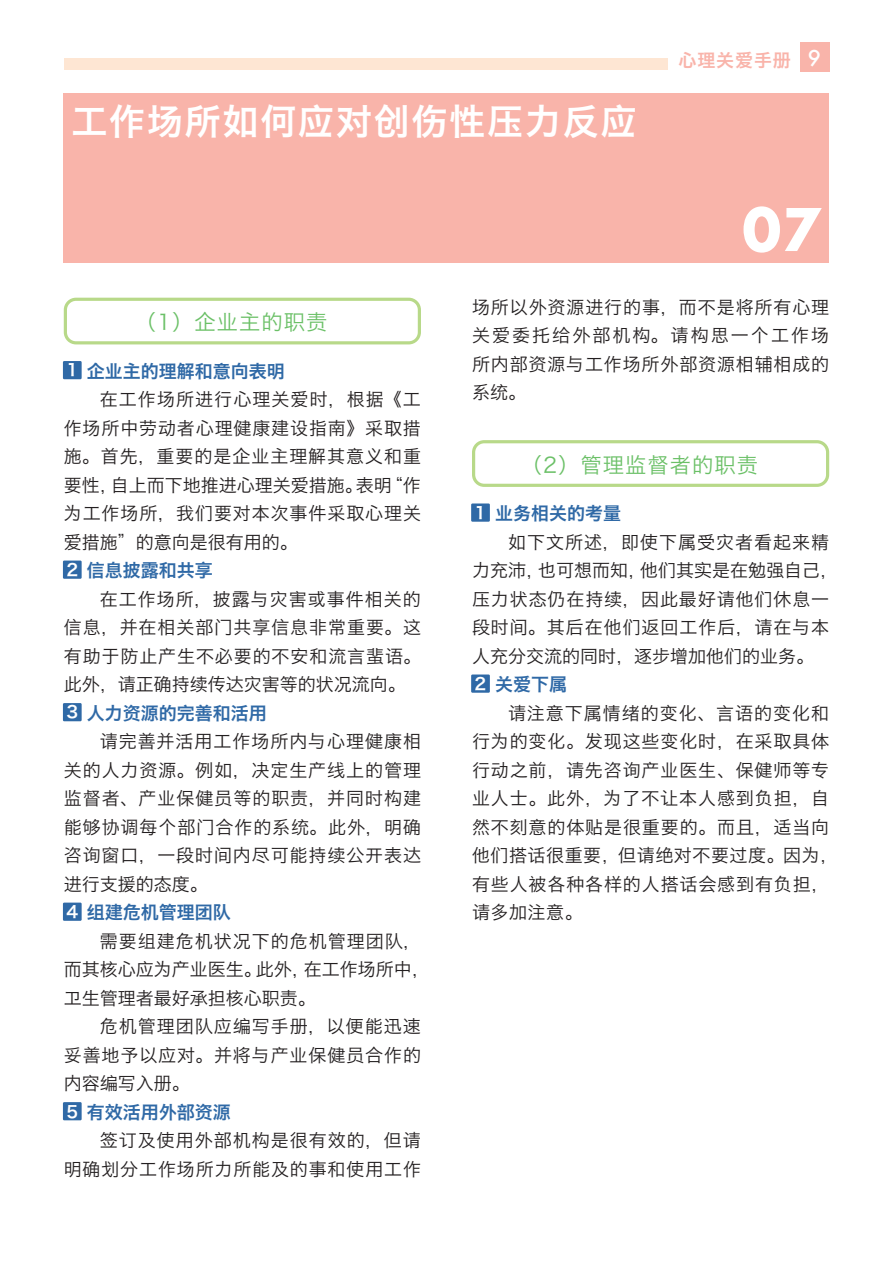
<style>
.page{position:relative;width:893px;height:1263px;background:#fff}
.page>*{position:absolute;margin:0;border:0;box-sizing:border-box;transform-origin:0 0}
.t1{font:64.5px "Futura T Bold";color:#fff}
.t2{font:36px "Hiragino Sans GB W6";letter-spacing:.05em;color:#fff}
.t3{font:21.3px "Hiragino Sans GB W3";letter-spacing:.05em;color:#6bc067}
.本文_字下げ{font:18px/28.5px "Hiragino Sans GB W3";letter-spacing:.05em;color:#231f20;text-align:justify}
.本文_字下げ-2{font:18px "Hiragino Sans GB W6";color:#2f69a6}
.本文_字下げ-3{font:18px/28.5px "Hiragino Sans GB W3";color:#231f20}
.t4{font:18px "Hiragino Sans GB W6";letter-spacing:.05em;color:#f9b4aa}
.本文_字下げ-4{font:16.5px "Hiragino Sans GB W6";color:#fff}
.s1{font-family:"Futura";font-weight:500;font-size:21.3px;color:#fff}
</style>
<div class="page">
<div style="left:800px;top:43px;width:29px;height:29px;background:#f9b4aa"></div>
<div style="left:64px;top:58px;width:604px;height:12px;background:#fee6d3"></div>
<div style="left:64px;top:298px;width:357px;height:46px;border:3px solid #b8d989;border-radius:11px"></div>
<div style="left:63px;top:361px;width:19px;height:18px;background:#2f69a6"></div>
<div style="left:63px;top:560px;width:19px;height:19px;background:#2f69a6"></div>
<div style="left:63px;top:703px;width:19px;height:18px;background:#2f69a6"></div>
<div style="left:63px;top:902px;width:19px;height:19px;background:#2f69a6"></div>
<div style="left:63px;top:1102px;width:19px;height:18px;background:#2f69a6"></div>
<div style="left:472px;top:440px;width:357px;height:47px;border:3px solid #b8d989;border-radius:11px"></div>
<div style="left:471px;top:503px;width:19px;height:19px;background:#2f69a6"></div>
<div style="left:471px;top:674px;width:19px;height:19px;background:#2f69a6"></div>
<div style="left:64px;top:94px;width:765px;height:169px;background:#f9b4aa"></div>
<p class="t2" style="left:71px;top:98px;width:567px">工作场所如何应对创伤性压力反应</p>
<p class="t4" style="left:678px;top:48px;width:144px">心理关爱手册 <span class="s1">9</span></p>
<p class="t1" style="left:742px;top:191px;width:80px">07</p>
<p class="t3" style="left:135px;top:309px;width:194px">（1）企业主的职责</p>
<p class="本文_字下げ-4" style="left:66px;top:359px;width:13px">1</p>
<p class="本文_字下げ-2" style="left:87px;top:359px;width:199px">企业主的理解和意向表明</p>
<p class="本文_字下げ" style="left:64px;top:385px;width:359px;text-indent:36px">在工作场所进行心理关爱时，根据《工作场所中劳动者心理健康建设指南》采取措施。首先，重要的是企业主理解其意义和重要性，自上而下地推进心理关爱措施。表明“作为工作场所，我们要对本次事件采取心理关爱措施”的意向是很有用的。</p>
<p class="本文_字下げ-4" style="left:66px;top:559px;width:13px">2</p>
<p class="本文_字下げ-2" style="left:87px;top:559px;width:127px">信息披露和共享</p>
<p class="本文_字下げ" style="left:64px;top:584px;width:359px;text-indent:36px">在工作场所，披露与灾害或事件相关的信息，并在相关部门共享信息非常重要。这有助于防止产生不必要的不安和流言蜚语。此外，请正确持续传达灾害等的状况流向。</p>
<p class="本文_字下げ-4" style="left:66px;top:701px;width:13px">3</p>
<p class="本文_字下げ-2" style="left:87px;top:701px;width:181px">人力资源的完善和活用</p>
<p class="本文_字下げ" style="left:64px;top:727px;width:359px;text-indent:36px">请完善并活用工作场所内与心理健康相关的人力资源。例如，决定生产线上的管理监督者、产业保健员等的职责，并同时构建能够协调每个部门合作的系统。此外，明确咨询窗口，一段时间内尽可能持续公开表达进行支援的态度。</p>
<p class="本文_字下げ-4" style="left:66px;top:901px;width:13px">4</p>
<p class="本文_字下げ-2" style="left:87px;top:901px;width:145px">组建危机管理团队</p>
<p class="本文_字下げ-3" style="left:64px;top:926px;width:368px;text-indent:36px">需要组建危机状况下的危机管理团队，而其核心应为产业医生。此外，在工作场所中，卫生管理者最好承担核心职责。</p>
<p class="本文_字下げ" style="left:64px;top:1012px;width:359px;text-indent:36px">危机管理团队应编写手册，以便能迅速妥善地予以应对。并将与产业保健员合作的内容编写入册。</p>
<p class="本文_字下げ-4" style="left:66px;top:1100px;width:13px">5</p>
<p class="本文_字下げ-2" style="left:87px;top:1100px;width:145px">有效活用外部资源</p>
<p class="本文_字下げ" style="left:64px;top:1126px;width:359px;text-align:right">签订及使用外部机构是很有效的，但请<br>明确划分工作场所力所能及的事和使用工作</p>
<p class="本文_字下げ" style="left:472px;top:292px;width:359px">场所以外资源进行的事，而不是将所有心理关爱委托给外部机构。请构思一个工作场所内部资源与工作场所外部资源相辅相成的系统。</p>
<p class="t3" style="left:521px;top:452px;width:239px">（2）管理监督者的职责</p>
<p class="本文_字下げ-4" style="left:475px;top:502px;width:13px">1</p>
<p class="本文_字下げ-2" style="left:495px;top:502px;width:127px">业务相关的考量</p>
<p class="本文_字下げ" style="left:472px;top:527px;width:368px;text-align:left;text-indent:36px">如下文所述，即使下属受灾者看起来精力充沛，也可想而知，他们其实是在勉强自己，压力状态仍在持续，因此最好请他们休息一段时间。其后在他们返回工作后，请在与本人充分交流的同时，逐步增加他们的业务。</p>
<p class="本文_字下げ-4" style="left:475px;top:673px;width:13px">2</p>
<p class="本文_字下げ-2" style="left:495px;top:673px;width:73px">关爱下属</p>
<p class="本文_字下げ" style="left:472px;top:698px;width:368px;text-align:left;text-indent:36px">请注意下属情绪的变化、言语的变化和行为的变化。发现这些变化时，在采取具体行动之前，请先咨询产业医生、保健师等专业人士。此外，为了不让本人感到负担，自然不刻意的体贴是很重要的。而且，适当向他们搭话很重要，但请绝对不要过度。因为，有些人被各种各样的人搭话会感到有负担，请多加注意。</p>
</div>
